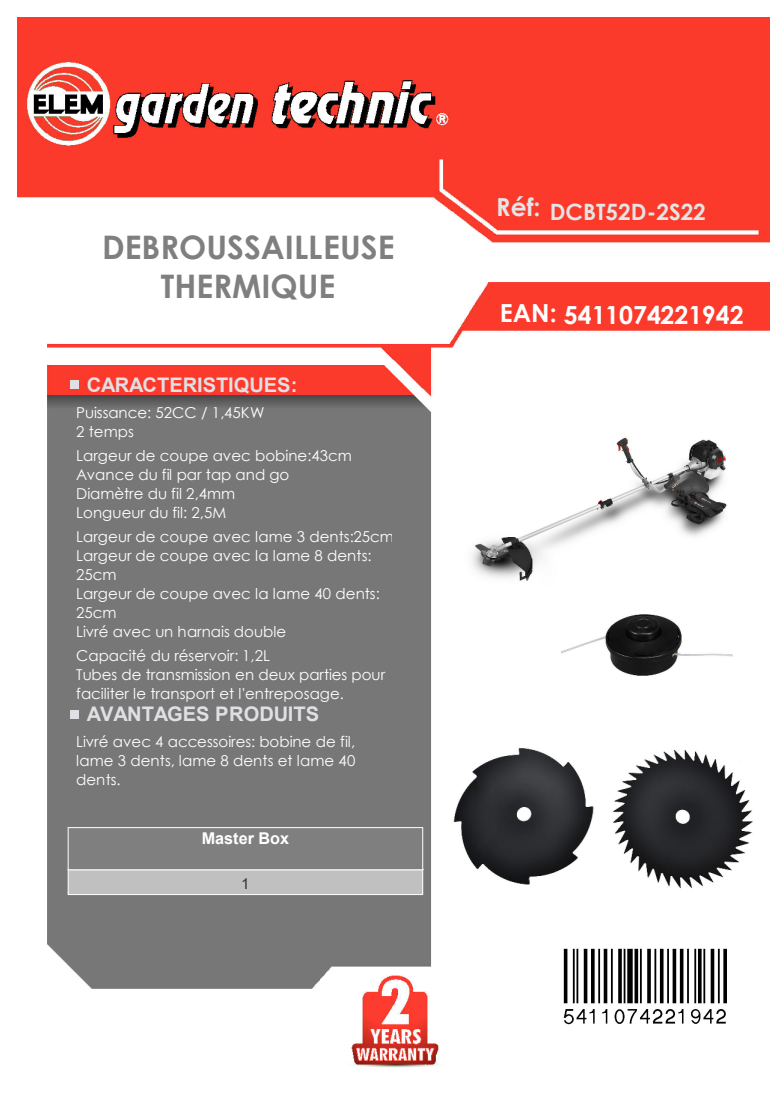
<style>
.page{position:relative;width:780px;height:1099px;background:#fff}
.page>*{position:absolute;margin:0;border:0;box-sizing:border-box;transform-origin:0 0}
.t1{font:700 32.38px/38.4px "Century Gothic";color:#7f7f7f;text-align:center}
.t2{font:700 24.88px "Century Gothic";color:#fff}
.t3{font:700 22.5px "Century Gothic";color:#e4e4e4}
.t4{font:700 20.12px "Arial";color:#e0dfe3}
.t5{font:700 16.25px "Arial";color:#fff}
.t6{font:15px/18.9px "Century Gothic";color:#fff}
.t7{font:15px "Arial";color:#333}
</style>
<div class="page">
<img style="left:18px;top:18px;width:751px;height:1049px">
<img style="left:439px;top:426px;width:327px;height:176px">
<img style="left:443px;top:741px;width:319px;height:149px">
<div style="left:68px;top:827px;width:354px;height:42px;background:#7f7f7f"></div>
<hr style="left:68px;top:827px;width:1px;height:42px;background:#fff">
<hr style="left:422px;top:827px;width:1px;height:42px;background:#fff">
<div style="left:68px;top:869px;width:354px;height:23px;background:#c0c0c0"></div>
<hr style="left:68px;top:892px;width:354px;height:2px;background:#c0c0c0">
<hr style="left:68px;top:894px;width:354px;height:1px;background:#fff">
<svg style="left:68px;top:870px;width:1px;height:24px"></svg>
<svg style="left:422px;top:869px;width:1px;height:25px"></svg>
<hr style="left:68px;top:827px;width:354px;height:1px;background:#fff">
<hr style="left:68px;top:869px;width:354px;height:1px;background:#fff">
<div style="left:70px;top:380px;width:9px;height:9px;background:#e0dfe3"></div>
<div style="left:70px;top:709px;width:9px;height:9px;background:#e0dfe3"></div>
<img style="left:562px;top:947px;width:164px;height:78px">
<img style="left:549px;top:592px;width:195px;height:112px">
<h1 class="t1" style="left:102px;top:227px;width:294px">DEBROUSSAILLEUSE<br>THERMIQUE</h1>
<h3 class="t4" style="left:87px;top:370px;width:212px">CARACTERISTIQUES:</h3>
<p class="t6" style="left:76px;top:403px;width:190px">Puissance: 52CC / 1,45KW<br>2 temps</p>
<p class="t6" style="left:76px;top:446px;width:277px">Largeur de coupe avec bobine:43cm<br>Avance du fil par tap and go<br>Diamètre du fil 2,4mm<br>Longueur du fil: 2,5M</p>
<p class="t6" style="left:76px;top:527px;width:319px">Largeur de coupe avec lame 3 dents:25cm<br>Largeur de coupe avec la lame 8 dents:<br>25cm<br>Largeur de coupe avec la lame 40 dents:<br>25cm<br>Livré avec un harnais double</p>
<p class="t6" style="left:76px;top:646px;width:310px">Capacité du réservoir: 1,2L<br>Tubes de transmission en deux parties pour faciliter le transport et l'entreposage.</p>
<h3 class="t4" style="left:87px;top:699px;width:234px">AVANTAGES PRODUITS</h3>
<p class="t6" style="left:76px;top:732px;width:280px;text-align:justify">Livré avec 4 accessoires: bobine de fil, lame 3 dents, lame 8 dents et lame 40 dents.</p>
<p class="t5" style="left:202px;top:826px;width:89px">Master Box</p>
<p class="t7" style="left:241px;top:873px;width:10px">1</p>
<h3 class="t3" style="left:496px;top:195px;width:211px"><sup>Réf:</sup> DCBT52D-2S22</h3>
<h2 class="t2" style="left:499px;top:294px;width:58px">EAN:</h2>
<h2 class="t2" style="left:563px;top:296px;width:181px">5411074221942</h2>
</div>
